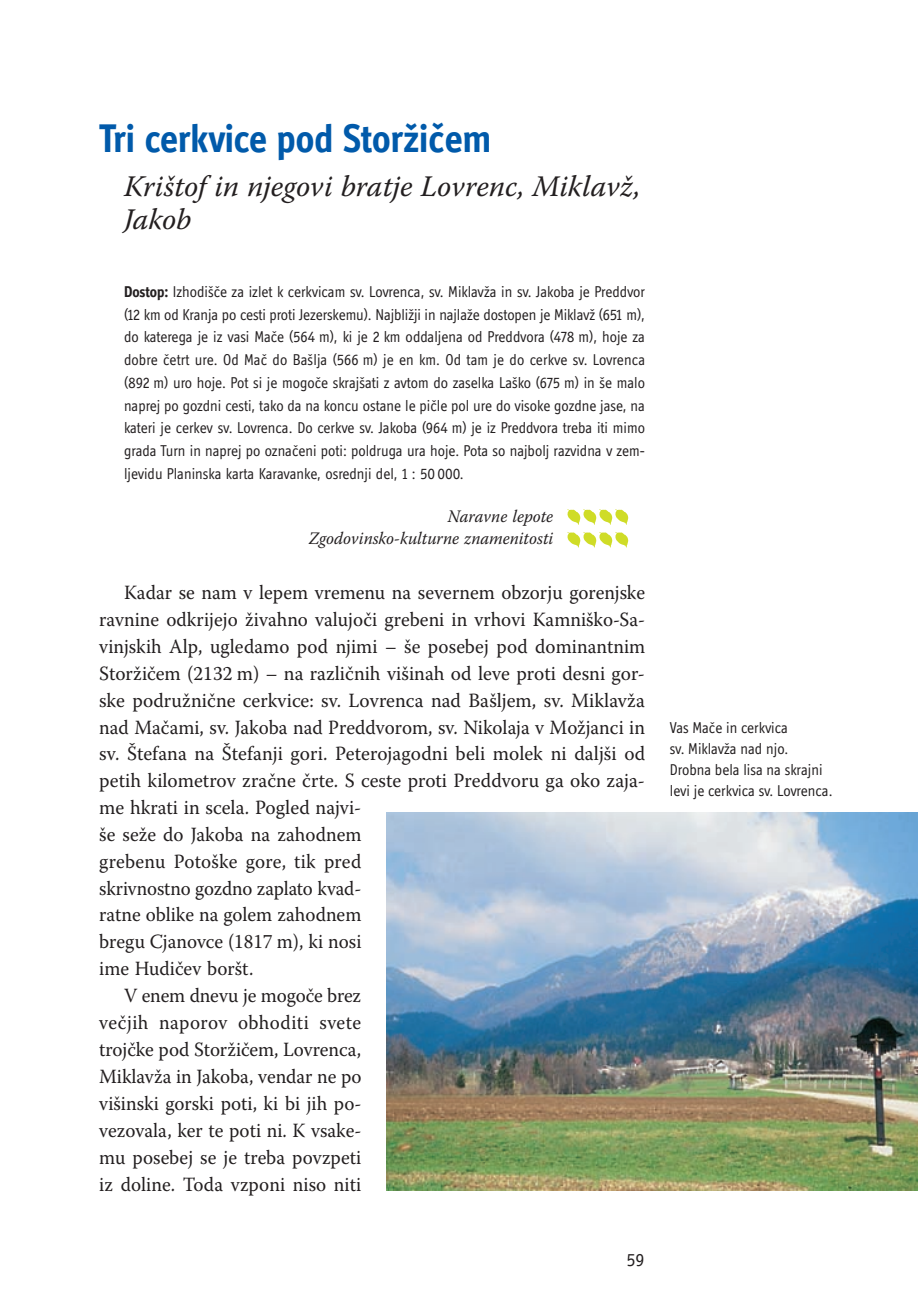
<style>
.page{position:relative;width:918px;height:1315px;background:#fff}
.page>*{position:absolute;margin:0;border:0;box-sizing:border-box;transform-origin:0 0}
.t1{font:700 40.25px "Officina Display OT";color:#015aaa;scale:.95 1}
.t2{font:italic 29.75px/33.2px "Warnock Pro";color:#231f20}
.t3{font:20.12px "Warnock Pro";color:#231f20;scale:.95 1}
.t4{font:20.12px "Warnock Pro";color:#231f20;scale:.96 1}
.t5{font:20.12px "Warnock Pro";color:#231f20;scale:.94 1}
.t6{font:20.12px "Warnock Pro";letter-spacing:.02em;color:#231f20;scale:.95 1}
.t7{font:18.38px "Officina Display OT";color:#231f20}
.t8{font:italic 17.5px/22.8px "Warnock Pro";color:#231f20;text-align:right;scale:.95 1}
.t9{font:15.75px/22.8px "Officina Display OT";color:#231f20;text-align:justify;scale:.95 1}
.s1{font-weight:700}
</style>
<div class="page">
<svg style="left:567px;top:509px;width:61px;height:16px"></svg>
<svg style="left:567px;top:532px;width:61px;height:16px"></svg>
<img style="left:386px;top:812px;width:532px;height:379px">
<h1 class="t1" style="left:99px;top:116px;width:414px">Tri cerkvice pod Storžičem</h1>
<h2 class="t2" style="left:124px;top:169px;width:518px">Krištof in njegovi bratje Lovrenc, Miklavž,<br>Jakob</h2>
<p class="t9" style="left:124px;top:280px;width:550px"><span class="s1">Dostop:</span> Izhodišče za izlet k cerkvicam sv. Lovrenca, sv. Miklavža in sv. Jakoba je Preddvor (12 km od Kranja po cesti proti Jezerskemu). Najbližji in najlaže dostopen je Miklavž (651 m), do katerega je iz vasi Mače (564 m), ki je 2 km oddaljena od Preddvora (478 m), hoje za dobre četrt ure. Od Mač do Bašlja (566 m) je en km. Od tam je do cerkve sv. Lovrenca (892 m) uro hoje. Pot si je mogoče skrajšati z avtom do zaselka Laško (675 m) in še malo naprej po gozdni cesti, tako da na koncu ostane le pičle pol ure do visoke gozdne jase, na kateri je cerkev sv. Lovrenca. Do cerkve sv. Jakoba (964 m) je iz Preddvora treba iti mimo grada Turn in naprej po označeni poti: poldruga ura hoje. Pota so najbolj razvidna v zem&shy;ljevidu Planinska karta Karavanke, osrednji del, 1 : 50 000.</p>
<p class="t8" style="left:309px;top:504px;width:259px">Naravne lepote<br>Zgodovinsko-kulturne znamenitosti</p>
<p class="t3" style="left:124px;top:580px;width:550px">Kadar se nam v lepem vremenu na severnem obzorju gorenjske</p>
<p class="t3" style="left:99px;top:607px;width:576px">ravnine odkrijejo živahno valujoči grebeni in vrhovi Kamniško-Sa-</p>
<p class="t3" style="left:99px;top:634px;width:576px">vinjskih Alp, ugledamo pod njimi – še posebej pod dominantnim</p>
<p class="t4" style="left:99px;top:661px;width:570px">Storžičem (2132 m) – na različnih višinah od leve proti desni gor -</p>
<p class="t4" style="left:99px;top:688px;width:570px">ske podružnične cerkvice: sv. Lovrenca nad Bašljem, sv. Miklavža</p>
<p class="t3" style="left:99px;top:715px;width:576px">nad Mačami, sv. Jakoba nad Preddvorom, sv. Nikolaja v Možjanci in</p>
<p class="t4" style="left:99px;top:741px;width:570px">sv. Štefana na Štefanji gori. Peterojagodni beli molek ni daljši od</p>
<p class="t4" style="left:99px;top:768px;width:570px">petih kilometrov zračne črte. S ceste proti Preddvoru ga oko zaja-</p>
<p class="t4" style="left:99px;top:795px;width:274px">me hkrati in scela. Pogled najvi-</p>
<p class="t3" style="left:99px;top:822px;width:277px">še seže do Jakoba na zahodnem</p>
<p class="t3" style="left:99px;top:849px;width:277px">grebenu Potoške gore, tik pred</p>
<p class="t5" style="left:99px;top:876px;width:280px">skrivnostno gozdno zaplato kvad-</p>
<p class="t3" style="left:99px;top:902px;width:277px">ratne oblike na golem zahodnem</p>
<p class="t3" style="left:99px;top:929px;width:277px">bregu Cjanovce (1817 m), ki nosi</p>
<p class="t3" style="left:99px;top:956px;width:164px">ime Hudičev boršt.</p>
<p class="t3" style="left:124px;top:983px;width:251px">V enem dnevu je mogoče brez</p>
<p class="t6" style="left:99px;top:1010px;width:277px">večjih naporov obhoditi svete</p>
<p class="t3" style="left:99px;top:1037px;width:277px">trojčke pod Storžičem, Lovrenca,</p>
<p class="t3" style="left:99px;top:1064px;width:277px">Miklavža in Jakoba, vendar ne po</p>
<p class="t3" style="left:99px;top:1091px;width:277px">višinski gorski poti, ki bi jih po-</p>
<p class="t3" style="left:99px;top:1118px;width:277px">vezovala, ker te poti ni. K vsake-</p>
<p class="t3" style="left:99px;top:1145px;width:277px">mu posebej se je treba povzpeti</p>
<p class="t3" style="left:99px;top:1172px;width:277px">iz doline. Toda vzponi niso niti</p>
<p class="t7" style="left:626px;top:1250px;width:19px">59</p>
<p class="t9" style="left:670px;top:718px;width:173px;line-height:21px;text-align:left">Vas Mače in cerkvica<br>sv. Miklavža nad njo.<br>Drobna bela lisa na skrajni levi je cerkvica sv. Lovrenca.</p>
</div>
